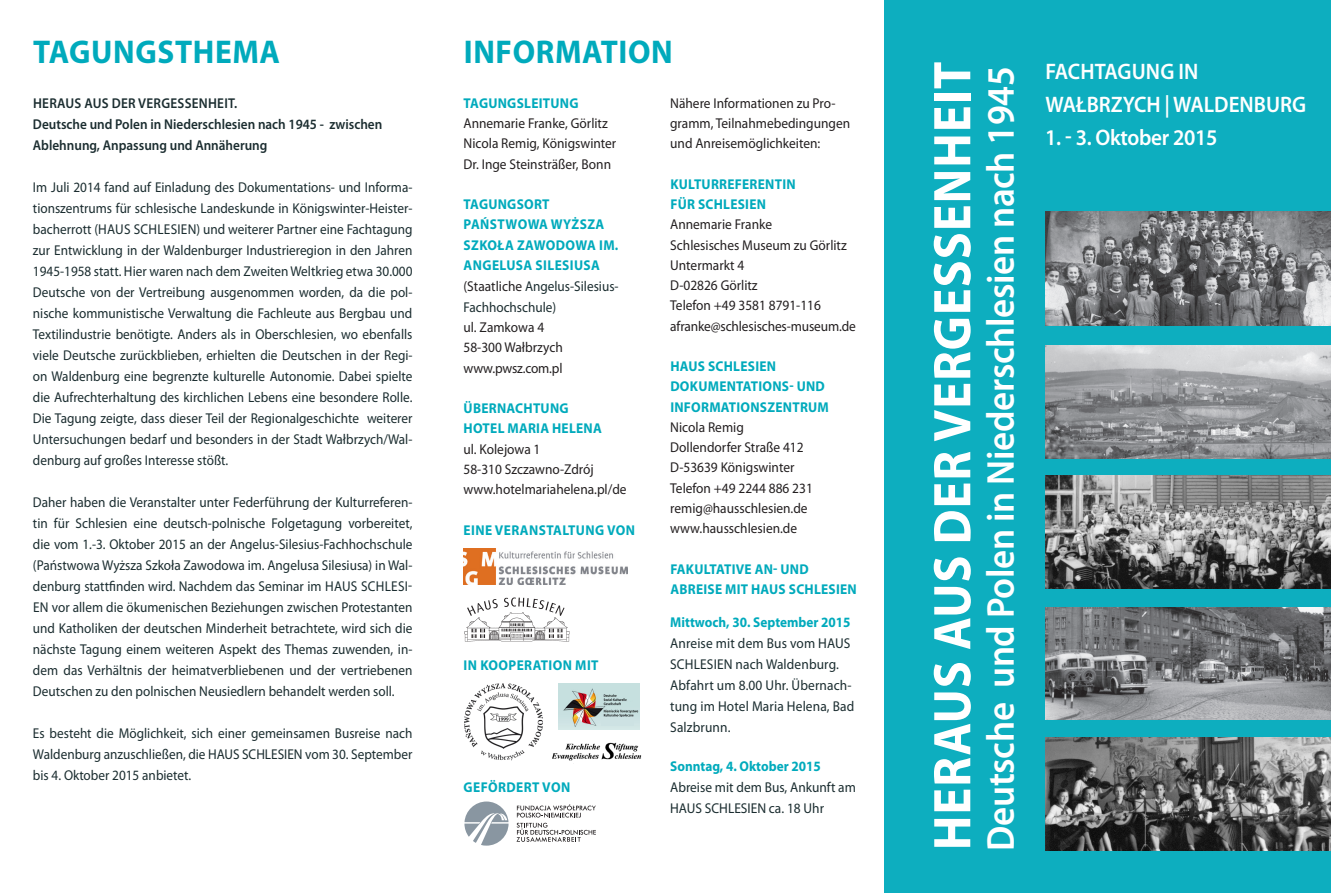
<style>
.page{position:relative;width:1331px;height:893px;background:#fff}
.page>*{position:absolute;margin:0;border:0;box-sizing:border-box;transform-origin:0 0}
.t1{font:700 53.4px "Myriad Pro";letter-spacing:.02em;color:#fff;scale:.94 1}
.t2{font:600 39px "Myriad Pro";letter-spacing:-.01em;color:#fff;scale:.95 1}
.t3{font:700 33px "Myriad Pro";letter-spacing:.02em;color:#00aabc;scale:.95 1}
.t4{font:600 22.5px "Myriad Pro";color:#fff;scale:.94 1}
.t5{font:14.25px/21px "Myriad Pro";color:#1b2d30;text-align:justify;scale:.93 1}
.t6{font:14.25px/20.2px "Myriad Pro";color:#231f20;scale:.94 1}
.t7{font:700 14.25px/20.2px "Myriad Pro";letter-spacing:.02em;color:#00aabc;scale:.94 1}
.t8{font:14.25px/21px "Myriad Pro";color:#1b2d30;scale:.94 1}
.t9{font:600 14.25px "Myriad Pro";color:#1b2d30;scale:.93 1}
.t10{font:700 14.25px "Myriad Pro";color:#00aabc;scale:.93 1}
.t11{font:600 14.25px "Myriad Pro";letter-spacing:.02em;color:#1b2d30;scale:.93 1}
.s1{color:#231f20}
</style>
<div class="page">
<div style="left:884px;top:0;width:447px;height:893px;background:#0daebf"></div>
<img style="left:1045px;top:345px;width:286px;height:113px">
<img style="left:1045px;top:607px;width:286px;height:113px">
<img style="left:1045px;top:738px;width:286px;height:113px">
<img style="left:465px;top:598px;width:105px;height:44px">
<img style="left:463px;top:548px;width:164px;height:37px">
<img style="left:1045px;top:476px;width:286px;height:113px">
<img style="left:1045px;top:212px;width:286px;height:113px">
<img style="left:464px;top:683px;width:79px;height:77px">
<img style="left:552px;top:742px;width:90px;height:22px">
<img style="left:558px;top:683px;width:82px;height:46px">
<div style="left:601px;top:717px;width:33px;height:9px;background:#cde2e3"></div>
<hr style="left:621px;top:702px;width:19px;height:3px;background:#c6e0df">
<svg style="left:516px;top:804px;width:80px;height:38px"></svg>
<svg style="left:464px;top:801px;width:45px;height:45px"></svg>
<p class="t3" style="left:33px;top:31px;width:261px">TAGUNGSTHEMA</p>
<p class="t3" style="left:464px;top:30px;width:222px">INFORMATION</p>
<p class="t11" style="left:33px;top:94px;width:221px">HERAUS AUS DER VERGESSENHEIT.</p>
<p class="t9" style="left:33px;top:115px;width:377px">Deutsche und Polen in Niederschlesien nach 1945 - zwischen</p>
<p class="t9" style="left:33px;top:136px;width:254px">Ablehnung, Anpassung und Annäherung</p>
<p class="t5" style="left:33px;top:176px;width:410px">Im Juli 2014 fand auf Einladung des Dokumentations- und Informa&shy;tionszentrums für schlesische Landeskunde in Königswinter-Heister&shy;bacherrott (HAUS SCHLESIEN) und weiterer Partner eine Fachtagung zur Entwicklung in der Waldenburger Industrieregion in den Jahren 1945-1958 statt. Hier waren nach dem Zweiten Weltkrieg etwa 30.000<br>Deutsche von der Vertreibung ausgenommen worden, da die pol&shy;nische kommunistische Verwaltung die Fachleute aus Bergbau und Textilindustrie benötigte. Anders als in Oberschlesien, wo ebenfalls viele Deutsche zurückblieben, erhielten die Deutschen in der Regi&shy;on Waldenburg eine begrenzte kulturelle Autonomie. Dabei spielte die Aufrechterhaltung des kirchlichen Lebens eine besondere Rolle.<br>Die Tagung zeigte, dass dieser Teil der Regionalgeschichte weiterer Untersuchungen bedarf und besonders in der Stadt Wałbrzych/Wal&shy;denburg auf großes Interesse stößt.</p>
<p class="t5" style="left:33px;top:491px;width:410px">Daher haben die Veranstalter unter Federführung der Kulturreferen&shy;tin für Schlesien eine deutsch-polnische Folgetagung vorbereitet, die vom 1.-3. Oktober 2015 an der Angelus-Silesius-Fachhochschule (Państwowa Wyższa Szkoła Zawodowa im. Angelusa Silesiusa) in Wal&shy;denburg stattfinden wird. Nachdem das Seminar im HAUS SCHLESI-EN vor allem die ökumenischen Beziehungen zwischen Protestanten und Katholiken der deutschen Minderheit betrachtete, wird sich die nächste Tagung einem weiteren Aspekt des Themas zuwenden, in&shy;dem das Verhältnis der heimatverbliebenen und der vertriebenen Deutschen zu den polnischen Neusiedlern behandelt werden soll.</p>
<p class="t5" style="left:33px;top:722px;width:410px">Es besteht die Möglichkeit, sich einer gemeinsamen Busreise nach Waldenburg anzuschließen, die HAUS SCHLESIEN vom 30. September bis 4. Oktober 2015 anbietet.</p>
<p class="t7" style="left:464px;top:92px;width:124px">TAGUNGSLEITUNG</p>
<p class="t6" style="left:463px;top:113px;width:155px">Annemarie Franke, Görlitz</p>
<p class="t6" style="left:463px;top:133px;width:164px">Nicola Remig, Königswinter</p>
<p class="t6" style="left:463px;top:153px;width:159px">Dr. Inge Steinsträßer, Bonn</p>
<p class="t7" style="left:464px;top:194px;width:93px">TAGUNGSORT</p>
<p class="t7" style="left:464px;top:214px;width:166px">PAŃSTWOWA WYŻSZA<br>SZKOŁA ZAWODOWA IM.<br>ANGELUSA SILESIUSA</p>
<p class="t5" style="left:463px;top:275px;width:168px"><span class="s1">(Staatliche</span> Angelus-Silesius-</p>
<p class="t5" style="left:463px;top:296px;width:101px">Fachhochschule)</p>
<p class="t6" style="left:463px;top:317px;width:87px">ul. Zamkowa 4</p>
<p class="t6" style="left:463px;top:337px;width:107px">58-300 Wałbrzych</p>
<p class="t6" style="left:463px;top:357px;width:107px">www.pwsz.com.pl</p>
<p class="t7" style="left:464px;top:398px;width:113px">ÜBERNACHTUNG</p>
<p class="t7" style="left:464px;top:418px;width:149px">HOTEL MARIA HELENA</p>
<p class="t6" style="left:463px;top:438px;width:83px">ul. Kolejowa 1</p>
<p class="t6" style="left:463px;top:459px;width:140px">58-310 Szczawno-Zdrój</p>
<p class="t6" style="left:463px;top:479px;width:175px">www.hotelmariahelena.pl/de</p>
<p class="t7" style="left:464px;top:519px;width:184px">EINE VERANSTALTUNG VON</p>
<p class="t7" style="left:464px;top:654px;width:145px">IN KOOPERATION MIT</p>
<p class="t7" style="left:464px;top:776px;width:115px">GEFÖRDERT VON</p>
<p class="t6" style="left:670px;top:93px;width:193px">Nähere Informationen zu Pro&shy;gramm, Teilnahmebedingungen und Anreisemöglichkeiten:</p>
<p class="t7" style="left:670px;top:173px;width:135px">KULTURREFERENTIN</p>
<p class="t7" style="left:670px;top:194px;width:103px">FÜR SCHLESIEN</p>
<p class="t6" style="left:670px;top:214px;width:110px">Annemarie Franke</p>
<p class="t6" style="left:670px;top:234px;width:189px">Schlesisches Museum zu Görlitz</p>
<p class="t6" style="left:670px;top:255px;width:80px">Untermarkt 4</p>
<p class="t6" style="left:670px;top:275px;width:94px">D-02826 Görlitz</p>
<p class="t6" style="left:670px;top:295px;width:162px">Telefon +49 3581 8791-116</p>
<p class="t6" style="left:670px;top:315px;width:199px">afranke@schlesisches-museum.de</p>
<p class="t7" style="left:670px;top:356px;width:114px">HAUS SCHLESIEN</p>
<p class="t7" style="left:670px;top:376px;width:166px">DOKUMENTATIONS- UND</p>
<p class="t7" style="left:670px;top:396px;width:170px">INFORMATIONSZENTRUM</p>
<p class="t6" style="left:670px;top:417px;width:80px">Nicola Remig</p>
<p class="t6" style="left:670px;top:437px;width:143px">Dollendorfer Straße 412</p>
<p class="t6" style="left:670px;top:457px;width:134px">D-53639 Königswinter</p>
<p class="t6" style="left:670px;top:477px;width:153px">Telefon +49 2244 886 231</p>
<p class="t6" style="left:670px;top:498px;width:148px">remig@hausschlesien.de</p>
<p class="t6" style="left:670px;top:518px;width:137px">www.hausschlesien.de</p>
<p class="t7" style="left:670px;top:558px;width:149px">FAKULTATIVE AN- UND</p>
<p class="t7" style="left:670px;top:578px;width:200px">ABREISE MIT HAUS SCHLESIEN</p>
<p class="t10" style="left:670px;top:613px;width:195px">Mittwoch, 30. September 2015</p>
<p class="t8" style="left:670px;top:632px;width:197px">Anreise mit dem Bus vom HAUS<br>SCHLESIEN nach Waldenburg.<br>Abfahrt um 8.00 Uhr. Übernach&shy;tung im Hotel Maria Helena, Bad<br>Salzbrunn.</p>
<p class="t10" style="left:670px;top:757px;width:163px">Sonntag, 4. Oktober 2015</p>
<p class="t8" style="left:670px;top:776px;width:199px">Abreise mit dem Bus, Ankunft am<br>HAUS SCHLESIEN ca. 18 Uhr</p>
<p class="t1" style="left:917px;top:850px;width:840px;rotate:-90deg">HERAUS AUS DER VERGESSENHEIT</p>
<p class="t2" style="left:976px;top:851px;width:827px;rotate:-90deg">Deutsche und Polen in Niederschlesien nach 1945</p>
<p class="t4" style="left:1045px;top:57px;width:164px">FACHTAGUNG IN</p>
<p class="t4" style="left:1045px;top:90px;width:279px">WAŁBRZYCH | WALDENBURG</p>
<p class="t4" style="left:1045px;top:123px;width:185px">1. - 3. Oktober 2015</p>
</div>
